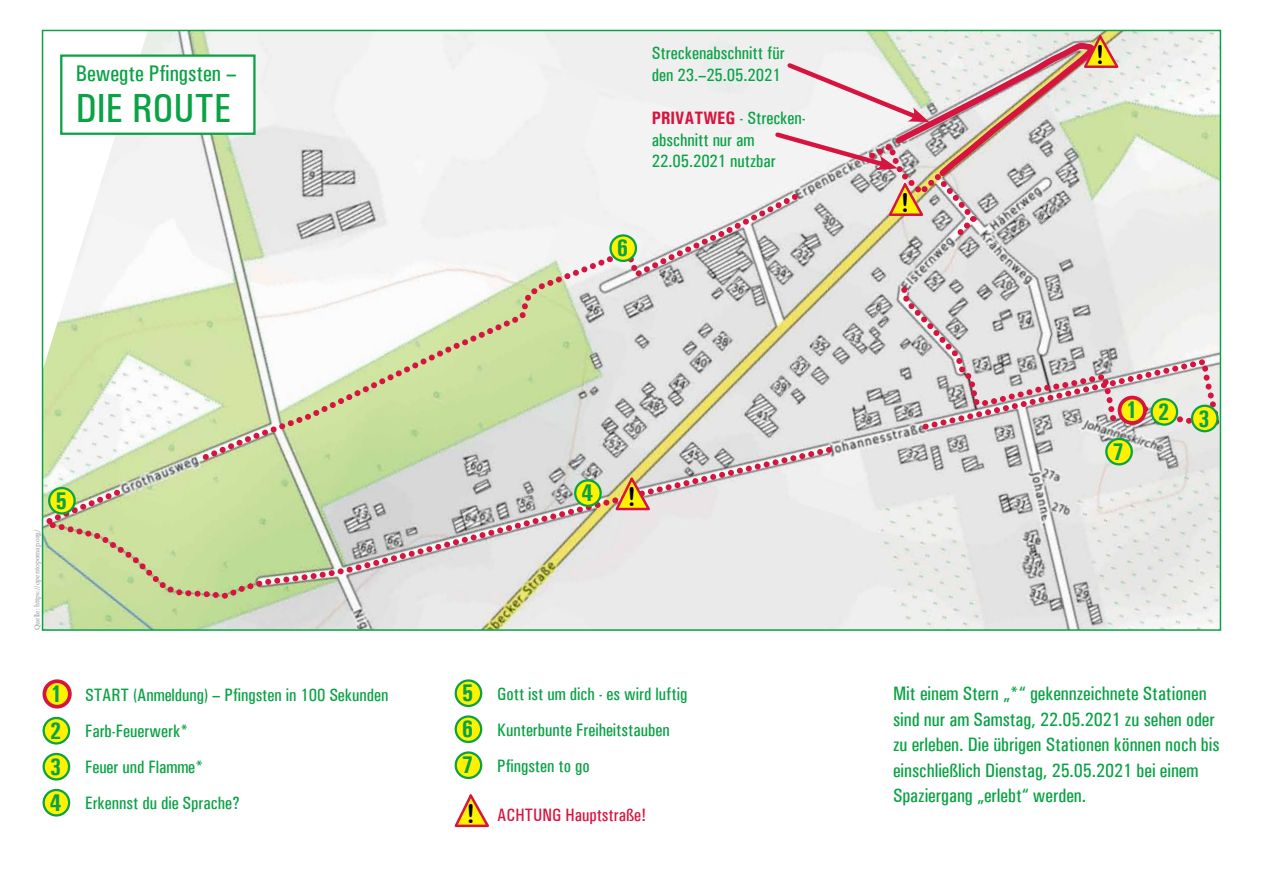
<style>
.page{position:relative;width:1263px;height:893px;background:#fff}
.page>*{position:absolute;margin:0;border:0;box-sizing:border-box;transform-origin:0 0}
.t1{font:500 condensed 40.8px "Univers";color:#0aa245}
.t2{font:25.95px "Arial Rounded MT Bold";color:#000}
.t3{font:700 condensed 24.15px "Univers";color:#0aa245}
.t4{font:500 condensed 22.65px "Univers";color:#0aa245}
.t5{font:500 condensed 19.5px/25.5px "Univers";color:#0aa245}
.t6{font:500 condensed 18px/36px "Univers";color:#0aa245}
.t7{font:500 condensed 18px "Univers";color:#d7143f}
.t8{font:7.5px "Minion Pro";letter-spacing:-.005em;color:#939598}
.s1{font-weight:700;color:#d7143f}
.s2{font-weight:700;font-size:24.15px}
.s3{font-family:"Arial Rounded MT Bold";font-weight:400;font-stretch:normal;font-size:25.95px;color:#000}
</style>
<div class="page">
<img style="left:45px;top:33px;width:1173px;height:595px">
<svg style="left:45px;top:362px;width:1173px;height:240px"></svg>
<svg style="left:198px;top:146px;width:923px;height:319px"></svg>
<div style="left:44px;top:681px;width:26px;height:26px;background:#fff200;border-radius:50%"></div>
<div style="left:43px;top:679px;width:29px;height:29px;border:4px solid #d7143f;border-radius:50%"></div>
<div style="left:44px;top:718px;width:25px;height:25px;background:#fff200;border-radius:50%"></div>
<div style="left:43px;top:717px;width:27px;height:27px;border:2px solid #0aa245;border-radius:50%"></div>
<div style="left:44px;top:754px;width:25px;height:25px;background:#fff200;border-radius:50%"></div>
<div style="left:43px;top:753px;width:27px;height:27px;border:2px solid #0aa245;border-radius:50%"></div>
<div style="left:44px;top:790px;width:25px;height:25px;background:#fff200;border-radius:50%"></div>
<div style="left:43px;top:789px;width:27px;height:27px;border:2px solid #0aa245;border-radius:50%"></div>
<div style="left:456px;top:680px;width:25px;height:26px;background:#fff200;border-radius:50%"></div>
<div style="left:455px;top:679px;width:27px;height:28px;border:2px solid #0aa245;border-radius:50%"></div>
<div style="left:456px;top:716px;width:25px;height:26px;background:#fff200;border-radius:50%"></div>
<div style="left:455px;top:715px;width:27px;height:28px;border:2px solid #0aa245;border-radius:50%"></div>
<div style="left:456px;top:752px;width:25px;height:26px;background:#fff200;border-radius:50%"></div>
<div style="left:455px;top:751px;width:27px;height:28px;border:2px solid #0aa245;border-radius:50%"></div>
<svg style="left:454px;top:794px;width:35px;height:34px"></svg>
<div style="left:60px;top:54px;width:196px;height:81px;background:#fff;border:2px solid #0aa245"></div>
<div style="left:1152px;top:399px;width:25px;height:26px;background:#fff200;border-radius:50%"></div>
<div style="left:1150px;top:398px;width:28px;height:28px;border:2px solid #0aa245;border-radius:50%"></div>
<div style="left:1192px;top:406px;width:25px;height:25px;background:#fff200;border-radius:50%"></div>
<div style="left:1191px;top:405px;width:27px;height:27px;border:2px solid #0aa245;border-radius:50%"></div>
<svg style="left:575px;top:480px;width:26px;height:26px"></svg>
<div style="left:574px;top:479px;width:28px;height:28px;border:2px solid #0aa245;border-radius:50%"></div>
<div style="left:49px;top:488px;width:26px;height:25px;background:#fff200;border-radius:50%"></div>
<div style="left:48px;top:487px;width:28px;height:28px;border:2px solid #0aa245;border-radius:50%"></div>
<svg style="left:610px;top:235px;width:26px;height:26px"></svg>
<div style="left:609px;top:234px;width:28px;height:28px;border:2px solid #0aa245;border-radius:50%"></div>
<div style="left:1106px;top:439px;width:26px;height:25px;background:#fff200;border-radius:50%"></div>
<div style="left:1105px;top:438px;width:28px;height:27px;border:2px solid #0aa245;border-radius:50%"></div>
<div style="left:1119px;top:398px;width:26px;height:25px;background:#fff200;border-radius:50%"></div>
<div style="left:1118px;top:396px;width:29px;height:29px;border:4px solid #d7143f;border-radius:50%"></div>
<svg style="left:613px;top:475px;width:40px;height:36px"></svg>
<svg style="left:772px;top:33px;width:349px;height:184px"></svg>
<p class="t4" style="left:76px;top:60px;width:162px">Bewegte Pfingsten –</p>
<h1 class="t1" style="left:76px;top:84px;width:157px">DIE ROUTE</h1>
<p class="t6" style="left:652px;top:42px;width:134px;line-height:21.6px">Streckenabschnitt für den 23.–25.05.2021</p>
<p class="t6" style="left:652px;top:107px;width:155px;line-height:21.6px"><span class="s1">PRIVATWEG</span> - Strecken&shy;abschnitt nur am<br>22.05.2021 nutzbar</p>
<h3 class="t3" style="left:617px;top:233px;width:13px">6</h3>
<p class="t8" style="left:32px;top:630px;width:102px;rotate:-90deg">Quelle: https://opentopomap.org/</p>
<h3 class="t3" style="left:55px;top:486px;width:13px">5</h3>
<h3 class="t3" style="left:581px;top:478px;width:13px">4</h3>
<h2 class="t2" style="left:628px;top:482px;width:10px">!</h2>
<p class="t6" style="left:50px;top:677px;width:340px"><span class="s2">1</span> START (Anmeldung) – Pfingsten in 100 Sekunden<br><span class="s2">2</span> Farb-Feuerwerk*<br><span class="s2">3</span> Feuer und Flamme*<br><span class="s2">4</span> Erkennst du die Sprache?</p>
<p class="t6" style="left:462px;top:675px;width:227px"><span class="s2">5</span> Gott ist um dich - es wird luftig<br><span class="s2">6</span> Kunterbunte Freiheitstauben<br><span class="s2">7</span> Pfingsten to go</p>
<p class="t7" style="left:467px;top:804px;width:181px"><span class="s3">!</span> ACHTUNG Hauptstraße!</p>
<h2 class="t2" style="left:901px;top:187px;width:10px">!</h2>
<h2 class="t2" style="left:1096px;top:39px;width:10px">!</h2>
<h3 class="t3" style="left:1126px;top:395px;width:13px">1</h3>
<h3 class="t3" style="left:1112px;top:437px;width:13px">7</h3>
<h3 class="t3" style="left:1158px;top:400px;width:53px">2 3</h3>
<p class="t5" style="left:893px;top:681px;width:328px">Mit einem Stern „*“ gekennzeichnete Stationen sind nur am Samstag, 22.05.2021 zu sehen oder zu erleben. Die übrigen Stationen können noch bis einschließlich Dienstag, 25.05.2021 bei einem Spaziergang „erlebt“ werden.</p>
</div>
